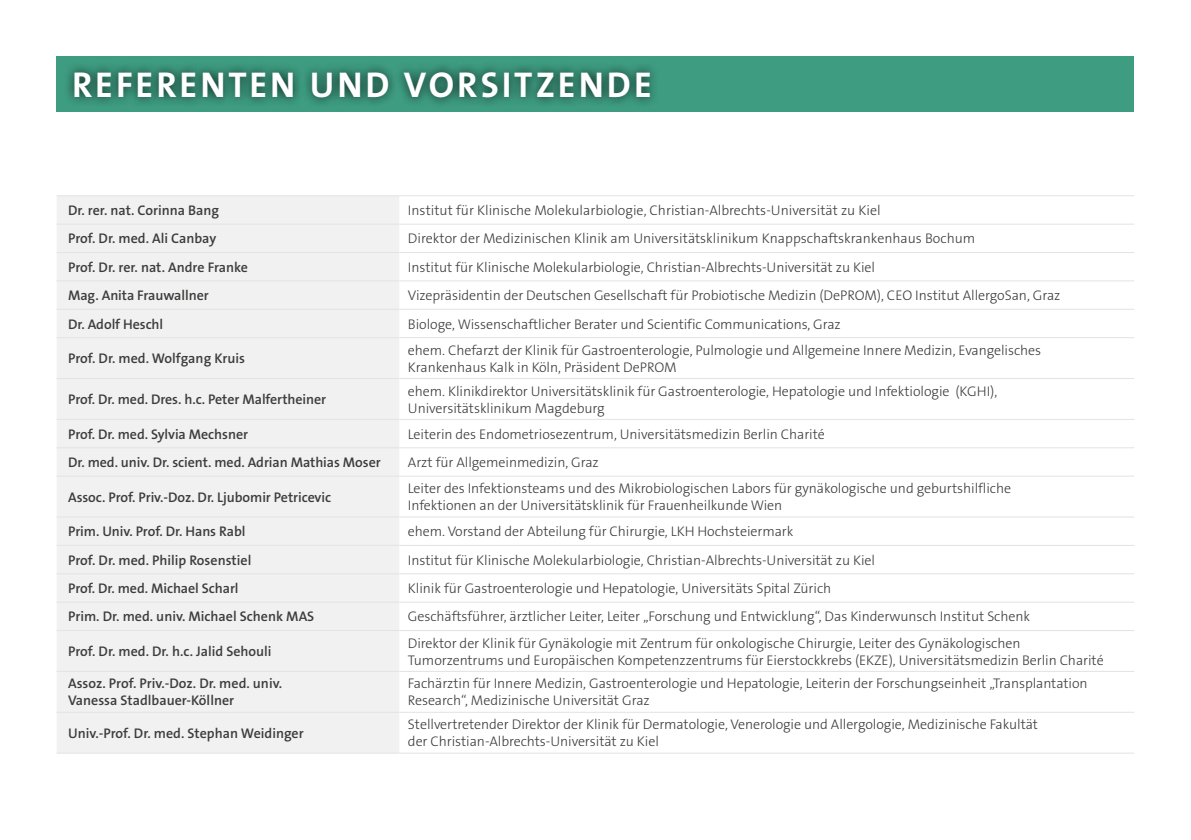
<style>
.page{position:relative;width:1191px;height:840px;background:#fff}
.page>*{position:absolute;margin:0;border:0;box-sizing:border-box;transform-origin:0 0}
.t1{font:700 36px "The Sans B7";letter-spacing:.085em;color:#fff}
.t2{font:300 14px/17px "The Sans B3";letter-spacing:-.005em;color:#3c3c3b}
.t3{font:600 14px/17px "The Sans B6";letter-spacing:-.005em;color:#3c3c3b}
</style>
<div class="page">
<div style="left:57px;top:57px;width:1077px;height:55px;background:#3e9c81"></div>
<div style="left:64px;top:61px;width:596px;height:48px;background:#000;opacity:.77"></div>
<div style="left:57px;top:196px;width:342px;height:556px;background:#f1f1f1"></div>
<hr style="left:57px;top:280px;width:342px;height:1px;background:#e3e3e3">
<hr style="left:399px;top:280px;width:735px;height:1px;background:#e3e3e3">
<hr style="left:57px;top:309px;width:342px;height:1px;background:#e3e3e3">
<hr style="left:399px;top:309px;width:735px;height:1px;background:#e3e3e3">
<hr style="left:57px;top:337px;width:342px;height:1px;background:#e3e3e3">
<hr style="left:399px;top:337px;width:735px;height:1px;background:#e3e3e3">
<hr style="left:57px;top:378px;width:342px;height:1px;background:#e3e3e3">
<hr style="left:399px;top:378px;width:735px;height:1px;background:#e3e3e3">
<hr style="left:57px;top:419px;width:342px;height:1px;background:#e3e3e3">
<hr style="left:399px;top:419px;width:735px;height:1px;background:#e3e3e3">
<hr style="left:57px;top:447px;width:342px;height:1px;background:#e3e3e3">
<hr style="left:399px;top:447px;width:735px;height:1px;background:#e3e3e3">
<hr style="left:57px;top:475px;width:342px;height:1px;background:#e3e3e3">
<hr style="left:399px;top:475px;width:735px;height:1px;background:#e3e3e3">
<hr style="left:57px;top:516px;width:342px;height:1px;background:#e3e3e3">
<hr style="left:399px;top:516px;width:735px;height:1px;background:#e3e3e3">
<hr style="left:57px;top:544px;width:342px;height:1px;background:#e3e3e3">
<hr style="left:399px;top:544px;width:735px;height:1px;background:#e3e3e3">
<hr style="left:57px;top:573px;width:342px;height:1px;background:#e3e3e3">
<hr style="left:399px;top:573px;width:735px;height:1px;background:#e3e3e3">
<hr style="left:57px;top:601px;width:342px;height:1px;background:#e3e3e3">
<hr style="left:399px;top:601px;width:735px;height:1px;background:#e3e3e3">
<hr style="left:57px;top:630px;width:342px;height:1px;background:#e3e3e3">
<hr style="left:399px;top:630px;width:735px;height:1px;background:#e3e3e3">
<hr style="left:57px;top:670px;width:342px;height:1px;background:#e3e3e3">
<hr style="left:399px;top:670px;width:735px;height:1px;background:#e3e3e3">
<hr style="left:57px;top:711px;width:342px;height:1px;background:#e3e3e3">
<hr style="left:399px;top:711px;width:735px;height:1px;background:#e3e3e3">
<hr style="left:57px;top:752px;width:342px;height:1px;background:#e3e3e3">
<hr style="left:399px;top:752px;width:735px;height:1px;background:#e3e3e3">
<hr style="left:57px;top:252px;width:342px;height:1px;background:#e3e3e3">
<hr style="left:399px;top:252px;width:735px;height:1px;background:#e3e3e3">
<hr style="left:57px;top:195px;width:342px;height:1px;background:#e3e3e3">
<hr style="left:399px;top:195px;width:735px;height:1px;background:#e3e3e3">
<hr style="left:57px;top:224px;width:342px;height:1px;background:#e3e3e3">
<hr style="left:399px;top:224px;width:735px;height:1px;background:#e3e3e3">
<h1 class="t1" style="left:72px;top:66px;width:581px">REFERENTEN UND VORSITZENDE</h1>
<p class="t3" style="left:68px;top:202px;width:153px">Dr. rer. nat. Corinna Bang</p>
<p class="t2" style="left:408px;top:202px;width:474px">Institut für Klinische Molekularbiologie, Christian-Albrechts-Universität zu Kiel</p>
<p class="t3" style="left:68px;top:230px;width:150px">Prof. Dr. med. Ali Canbay</p>
<p class="t2" style="left:408px;top:231px;width:569px">Direktor der Medizinischen Klinik am Universitätsklinikum Knappschaftskrankenhaus Bochum</p>
<p class="t3" style="left:68px;top:259px;width:181px">Prof. Dr. rer. nat. Andre Franke</p>
<p class="t2" style="left:408px;top:259px;width:469px">Institut für Klinische Molekularbiologie, Christian-Albrechts-Universität zu Kiel</p>
<p class="t3" style="left:68px;top:287px;width:142px">Mag. Anita Frauwallner</p>
<p class="t2" style="left:408px;top:287px;width:654px">Vizepräsidentin der Deutschen Gesellschaft für Probiotische Medizin (DePROM), CEO Institut AllergoSan, Graz</p>
<p class="t3" style="left:68px;top:315px;width:97px">Dr. Adolf Heschl</p>
<p class="t2" style="left:408px;top:316px;width:434px">Biologe, Wissenschaftlicher Berater und Scientific Communications, Graz</p>
<p class="t3" style="left:68px;top:350px;width:179px">Prof. Dr. med. Wolfgang Kruis</p>
<p class="t2" style="left:408px;top:342px;width:635px">ehem. Chefarzt der Klinik für Gastroenterologie, Pulmologie und Allgemeine Innere Medizin, Evangelisches<br>Krankenhaus Kalk in Köln, Präsident DePROM</p>
<p class="t3" style="left:68px;top:391px;width:260px">Prof. Dr. med. Dres. h.c. Peter Malfertheiner</p>
<p class="t2" style="left:408px;top:382px;width:591px">ehem. Klinikdirektor Universitätsklinik für Gastroenterologie, Hepatologie und Infektiologie (KGHI),<br>Universitätsklinikum Magdeburg</p>
<p class="t3" style="left:68px;top:425px;width:181px">Prof. Dr. med. Sylvia Mechsner</p>
<p class="t2" style="left:408px;top:426px;width:418px">Leiterin des Endometriosezentrum, Universitätsmedizin Berlin Charité</p>
<p class="t3" style="left:68px;top:454px;width:314px">Dr. med. univ. Dr. scient. med. Adrian Mathias Moser</p>
<p class="t2" style="left:408px;top:454px;width:192px">Arzt für Allgemeinmedizin, Graz</p>
<p class="t3" style="left:68px;top:488px;width:264px">Assoc. Prof. Priv.-Doz. Dr. Ljubomir Petricevic</p>
<p class="t2" style="left:408px;top:480px;width:605px">Leiter des Infektionsteams und des Mikrobiologischen Labors für gynäkologische und geburtshilfliche<br>Infektionen an der Universitätsklinik für Frauenheilkunde Wien</p>
<p class="t3" style="left:68px;top:523px;width:179px">Prim. Univ. Prof. Dr. Hans Rabl</p>
<p class="t2" style="left:408px;top:523px;width:387px">ehem. Vorstand der Abteilung für Chirurgie, LKH Hochsteiermark</p>
<p class="t3" style="left:68px;top:551px;width:185px">Prof. Dr. med. Philip Rosenstiel</p>
<p class="t2" style="left:408px;top:551px;width:469px">Institut für Klinische Molekularbiologie, Christian-Albrechts-Universität zu Kiel</p>
<p class="t3" style="left:68px;top:580px;width:172px">Prof. Dr. med. Michael Scharl</p>
<p class="t2" style="left:408px;top:580px;width:425px">Klinik für Gastroenterologie und Hepatologie, Universitäts Spital Zürich</p>
<p class="t3" style="left:68px;top:608px;width:248px">Prim. Dr. med. univ. Michael Schenk MAS</p>
<p class="t2" style="left:408px;top:608px;width:623px">Geschäftsführer, ärztlicher Leiter, Leiter „Forschung und Entwicklung“, Das Kinderwunsch Institut Schenk</p>
<p class="t3" style="left:68px;top:643px;width:205px">Prof. Dr. med. Dr. h.c. Jalid Sehouli</p>
<p class="t2" style="left:408px;top:634px;width:697px">Direktor der Klinik für Gynäkologie mit Zentrum für onkologische Chirurgie, Leiter des Gynäkologischen<br>Tumorzentrums und Europäischen Kompetenzzentrums für Eierstockkrebs (EKZE), Universitätsmedizin Berlin Charité</p>
<p class="t3" style="left:68px;top:675px;width:215px">Assoz. Prof. Priv.-Doz. Dr. med. univ.<br>Vanessa Stadlbauer-Köllner</p>
<p class="t2" style="left:408px;top:675px;width:681px">Fachärztin für Innere Medizin, Gastroenterologie und Hepatologie, Leiterin der Forschungseinheit „Transplantation<br>Research“, Medizinische Universität Graz</p>
<p class="t3" style="left:68px;top:724px;width:237px">Univ.-Prof. Dr. med. Stephan Weidinger</p>
<p class="t2" style="left:408px;top:716px;width:631px">Stellvertretender Direktor der Klinik für Dermatologie, Venerologie und Allergologie, Medizinische Fakultät der Christian-Albrechts-Universität zu Kiel</p>
</div>
